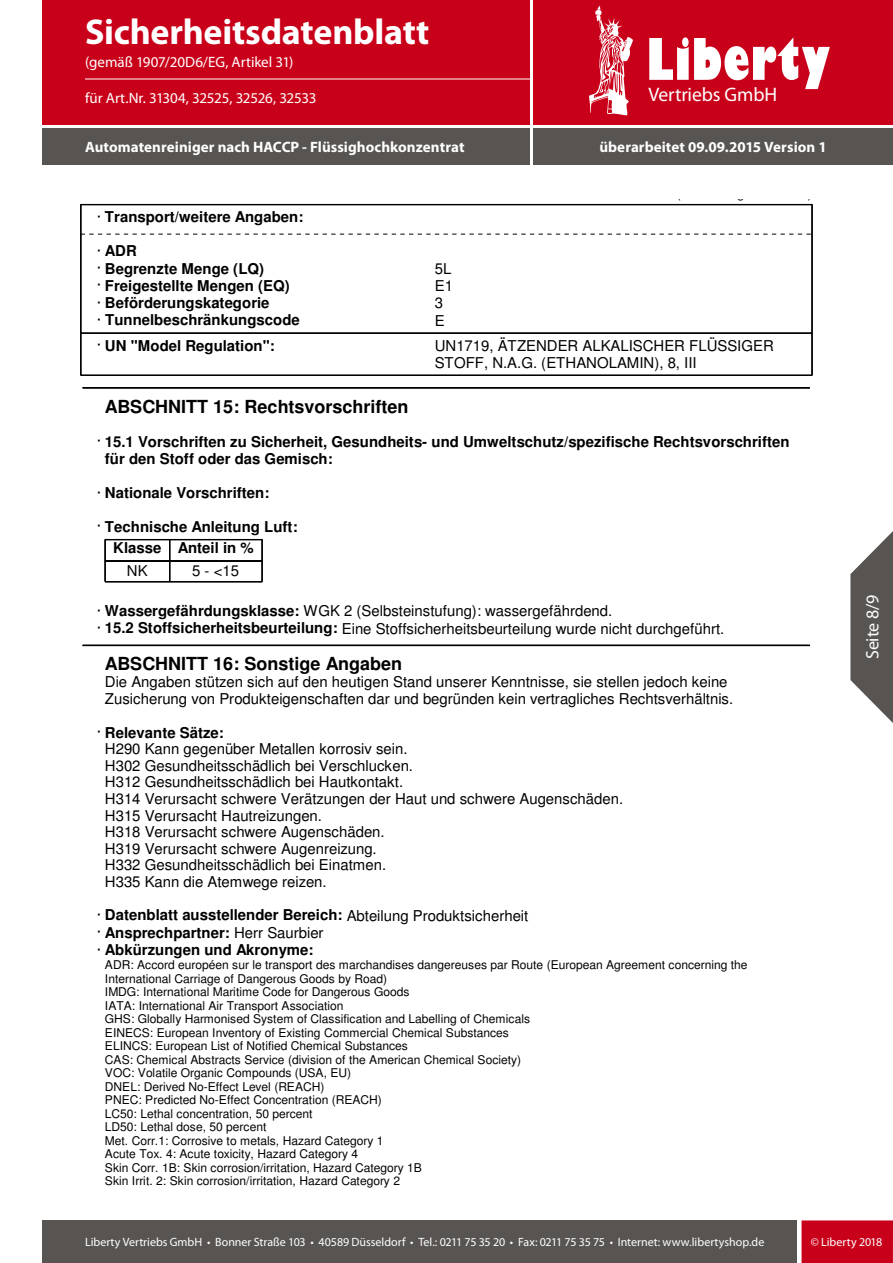
<style>
.page{position:relative;width:893px;height:1263px;background:#fff}
.page>*{position:absolute;margin:0;border:0;box-sizing:border-box;transform-origin:0 0}
.t1{font:700 36px "Myriad Pro";letter-spacing:-.005em;color:#fff}
.t2{font:19.65px "Myriad Pro";letter-spacing:-.005em;color:#fff}
.t3{font:700 18px "Helvetica";color:#000}
.t4{font:18px "Myriad Pro";letter-spacing:-.01em;color:#fff}
.t5{font:15px/16.5px "Helvetica";color:#000}
.t6{font:700 15px/17.2px "Helvetica";color:#000}
.t7{font:700 15px "Myriad Pro";letter-spacing:.005em;color:#fff}
.t8{font:15px "Myriad Pro";letter-spacing:-.005em;color:#fff}
.t9{font:12px/13.5px "Helvetica";letter-spacing:-.005em;color:#000}
.t10{font:12px "Myriad Pro";color:#fff}
.s1{font-weight:400}
.s2{font-weight:700}
</style>
<div class="page">
<svg style="left:850px;top:531px;width:43px;height:192px"></svg>
<div style="left:801px;top:1220px;width:92px;height:43px;background:#c90019"></div>
<div style="left:43px;top:1220px;width:754px;height:43px;background:#585452"></div>
<div style="left:533px;top:0;width:360px;height:124px;background:#c90019"></div>
<div style="left:43px;top:0;width:487px;height:124px;background:#c90019"></div>
<hr style="left:85px;top:79px;width:446px;height:1px;background:#fff">
<svg style="left:649px;top:37px;width:181px;height:52px"></svg>
<svg style="left:589px;top:6px;width:44px;height:109px"></svg>
<div style="left:533px;top:128px;width:360px;height:37px;background:#585452"></div>
<div style="left:43px;top:128px;width:487px;height:37px;background:#585452"></div>
<hr style="left:81px;top:204px;width:731px;height:1px;background:#000">
<hr style="left:81px;top:205px;width:731px;height:1px;background:#000">
<svg style="left:82px;top:234px;width:730px;height:1px"></svg>
<hr style="left:81px;top:333px;width:731px;height:1px;background:#000">
<hr style="left:81px;top:375px;width:731px;height:1px;background:#000">
<hr style="left:80px;top:204px;width:1px;height:171px;background:#000">
<hr style="left:81px;top:204px;width:1px;height:171px;background:#000">
<hr style="left:812px;top:204px;width:1px;height:171px;background:#000">
<hr style="left:83px;top:387px;width:727px;height:1px;background:#000">
<hr style="left:83px;top:388px;width:727px;height:1px;background:#000">
<hr style="left:105px;top:539px;width:157px;height:1px;background:#000">
<hr style="left:105px;top:561px;width:157px;height:1px;background:#000">
<hr style="left:105px;top:581px;width:157px;height:1px;background:#000">
<hr style="left:105px;top:582px;width:157px;height:1px;background:#000">
<svg style="left:105px;top:540px;width:1px;height:41px"></svg>
<svg style="left:169px;top:540px;width:2px;height:41px"></svg>
<svg style="left:262px;top:539px;width:1px;height:43px"></svg>
<hr style="left:83px;top:645px;width:727px;height:1px;background:#000">
<h1 class="t1" style="left:85px;top:18px;width:346px">Sicherheitsdatenblatt</h1>
<p class="t8" style="left:85px;top:52px;width:210px">(gemäß 1907/20D6/EG, Artikel 31)</p>
<p class="t8" style="left:85px;top:88px;width:233px">für Art.Nr. 31304, 32525, 32526, 32533</p>
<h2 class="t2" style="left:648px;top:87px;width:130px">Vertriebs GmbH</h2>
<p class="t7" style="left:85px;top:141px;width:381px">Automatenreiniger nach HACCP - Flüssighochkonzentrat</p>
<p class="t7" style="left:599px;top:141px;width:229px">überarbeitet 09.09.2015 Version 1</p>
<p class="t6" style="left:97px;top:209px;width:208px"><span class="s1">·</span> Transport/weitere Angaben:</p>
<p class="t6" style="left:97px;top:242px;width:169px"><span class="s1">·</span> ADR<br><span class="s1">·</span> Begrenzte Menge (LQ)</p>
<p class="t5" style="left:435px;top:260px;width:18px">5L</p>
<p class="t6" style="left:97px;top:277px;width:195px"><span class="s1">·</span> Freigestellte Mengen (EQ)</p>
<p class="t5" style="left:435px;top:277px;width:20px">E1</p>
<p class="t6" style="left:97px;top:294px;width:174px"><span class="s1">·</span> Beförderungskategorie</p>
<p class="t5" style="left:435px;top:295px;width:10px">3</p>
<p class="t6" style="left:97px;top:311px;width:205px"><span class="s1">·</span> Tunnelbeschränkungscode</p>
<p class="t5" style="left:435px;top:312px;width:11px">E</p>
<p class="t6" style="left:97px;top:337px;width:180px"><span class="s1">·</span> UN "Model Regulation":</p>
<p class="t5" style="left:435px;top:338px;width:341px">UN1719, ÄTZENDER ALKALISCHER FLÜSSIGER<br>STOFF, N.A.G. (ETHANOLAMIN), 8, III</p>
<h3 class="t3" style="left:105px;top:396px;width:305px">ABSCHNITT 15: Rechtsvorschriften</h3>
<p class="t6" style="left:105px;top:433px;width:686px;text-indent:-8px"><span class="s1">·</span> 15.1 Vorschriften zu Sicherheit, Gesundheits- und Umweltschutz/spezifische Rechtsvorschriften für den Stoff oder das Gemisch:</p>
<p class="t6" style="left:97px;top:484px;width:174px"><span class="s1">·</span> Nationale Vorschriften:</p>
<p class="t6" style="left:113px;top:516px;width:186px;line-height:21.5px;text-indent:-17px"><span class="s1">·</span> Technische Anleitung Luft:<br>Klasse Anteil in %</p>
<p class="t5" style="left:127px;top:563px;width:22px">NK</p>
<p class="t5" style="left:192px;top:563px;width:48px">5 - &lt;15</p>
<p class="t5" style="left:97px;top:602px;width:629px;line-height:17.2px">· <span class="s2">Wassergefährdungsklasse:</span> WGK 2 (Selbsteinstufung): wassergefährdend.<br>· <span class="s2">15.2 Stoffsicherheitsbeurteilung:</span> Eine Stoffsicherheitsbeurteilung wurde nicht durchgeführt.</p>
<h3 class="t3" style="left:105px;top:653px;width:299px">ABSCHNITT 16: Sonstige Angaben</h3>
<p class="t5" style="left:105px;top:674px;width:630px">Die Angaben stützen sich auf den heutigen Stand unserer Kenntnisse, sie stellen jedoch keine<br>Zusicherung von Produkteigenschaften dar und begründen kein vertragliches Rechtsverhältnis.</p>
<p class="t5" style="left:105px;top:724px;width:520px;text-indent:-8px">· <span class="s2">Relevante Sätze:<br></span>H290 Kann gegenüber Metallen korrosiv sein.<br>H302 Gesundheitsschädlich bei Verschlucken.<br>H312 Gesundheitsschädlich bei Hautkontakt.<br>H314 Verursacht schwere Verätzungen der Haut und schwere Augenschäden.<br>H315 Verursacht Hautreizungen.<br>H318 Verursacht schwere Augenschäden.<br>H319 Verursacht schwere Augenreizung.<br>H332 Gesundheitsschädlich bei Einatmen.<br>H335 Kann die Atemwege reizen.</p>
<p class="t6" style="left:97px;top:906px;width:433px"><span class="s1">·</span> Datenblatt ausstellender Bereich: <span class="s1">Abteilung Produktsicherheit ·</span> Ansprechpartner: <span class="s1">Herr Saurbier<br>·</span> Abkürzungen und Akronyme:</p>
<p class="t9" style="left:105px;top:958px;width:644px">ADR: Accord européen sur le transport des marchandises dangereuses par Route (European Agreement concerning the International Carriage of Dangerous Goods by Road)<br>IMDG: International Maritime Code for Dangerous Goods<br>IATA: International Air Transport Association<br>GHS: Globally Harmonised System of Classification and Labelling of Chemicals<br>EINECS: European Inventory of Existing Commercial Chemical Substances<br>ELINCS: European List of Notified Chemical Substances<br>CAS: Chemical Abstracts Service (division of the American Chemical Society)<br>VOC: Volatile Organic Compounds (USA, EU)<br>DNEL: Derived No-Effect Level (REACH)<br>PNEC: Predicted No-Effect Concentration (REACH)<br>LC50: Lethal concentration, 50 percent<br>LD50: Lethal dose, 50 percent<br>Met. Corr.1: Corrosive to metals, Hazard Category 1<br>Acute Tox. 4: Acute toxicity, Hazard Category 4<br>Skin Corr. 1B: Skin corrosion/irritation, Hazard Category 1B<br>Skin Irrit. 2: Skin corrosion/irritation, Hazard Category 2</p>
<h3 class="t4" style="left:861px;top:659px;width:66px;rotate:-90deg">Seite 8/9</h3>
<p class="t10" style="left:85px;top:1235px;width:681px">Liberty Vertriebs GmbH • Bonner Straße 103 • 40589 Düsseldorf • Tel.: 0211 75 35 20 • Fax: 0211 75 35 75 • Internet: www.libertyshop.de</p>
<p class="t10" style="left:811px;top:1238px;width:73px">© Liberty 2018</p>
</div>
